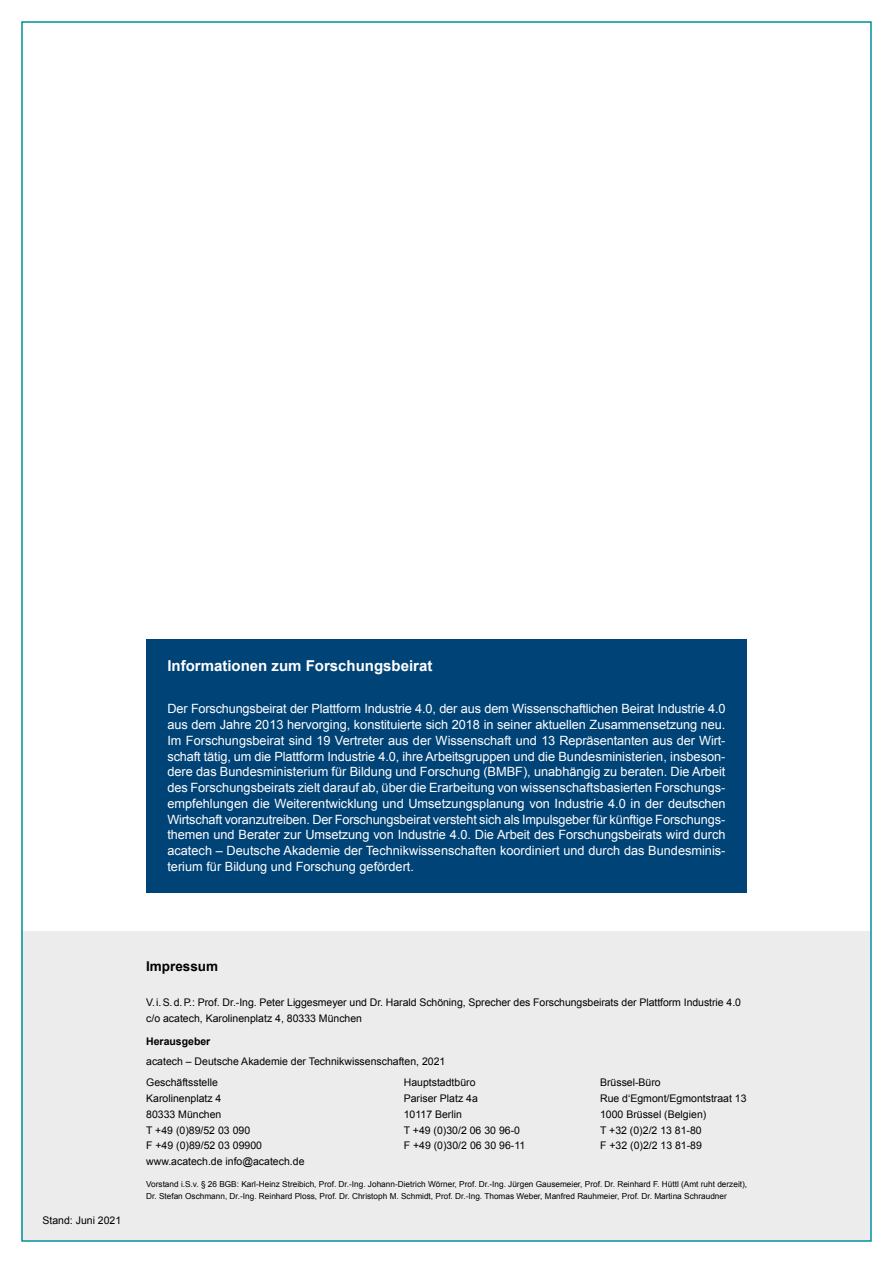
<style>
.page{position:relative;width:893px;height:1263px;background:#fff}
.page>*{position:absolute;margin:0;border:0;box-sizing:border-box;transform-origin:0 0}
.t1{font:700 15px "Arial";color:#fff}
.t2{font:700 13.5px "Arial";color:#000}
.t3{font:12.75px/15.8px "Arial";color:#fff;text-align:justify}
.t4{font:10.5px/15.8px "Arial";color:#000}
.t5{font:700 10.5px "Arial";color:#000}
.t6{font:8.25px/12px "Arial";color:#000}
</style>
<div class="page">
<div style="left:21px;top:932px;width:849px;height:308px;background:#ececed"></div>
<div style="left:146px;top:639px;width:601px;height:253px;background:#004377"></div>
<p class="t1" style="left:167px;top:656px;width:267px">Informationen zum Forschungsbeirat</p>
<p class="t3" style="left:167px;top:701px;width:560px">Der Forschungsbeirat der Plattform Industrie 4.0, der aus dem Wissenschaftlichen Beirat Industrie 4.0 aus dem Jahre 2013 hervorging, konstituierte sich 2018 in seiner aktuellen Zusammensetzung neu.<br>Im Forschungsbeirat sind 19 Vertreter aus der Wissenschaft und 13 Repräsentanten aus der Wirt&shy;schaft tätig, um die Plattform Industrie 4.0, ihre Arbeitsgruppen und die Bundesministerien, insbeson&shy;dere das Bundesministerium für Bildung und Forschung (BMBF), unabhängig zu beraten. Die Arbeit des Forschungsbeirats zielt darauf ab, über die Erarbeitung von wissenschaftsbasierten Forschungs&shy;empfehlungen die Weiterentwicklung und Umsetzungsplanung von Industrie 4.0 in der deutschen Wirtschaft voranzutreiben. Der Forschungsbeirat versteht sich als Impulsgeber für künftige Forschungs&shy;themen und Berater zur Umsetzung von Industrie 4.0. Die Arbeit des Forschungsbeirats wird durch acatech – Deutsche Akademie der Technikwissenschaften koordiniert und durch das Bundesminis&shy;terium für Bildung und Forschung gefördert.</p>
<p class="t4" style="left:43px;top:1213px;width:80px">Stand: Juni 2021</p>
<p class="t2" style="left:146px;top:957px;width:74px">Impressum</p>
<p class="t4" style="left:146px;top:994px;width:596px">V.i.S.d.P.: Prof. Dr.-Ing. Peter Liggesmeyer und Dr. Harald Schöning, Sprecher des Forschungsbeirats der Plattform Industrie 4.0 c/o acatech, Karolinenplatz 4, 80333 München</p>
<p class="t5" style="left:146px;top:1034px;width:66px">Herausgeber</p>
<p class="t4" style="left:146px;top:1051px;width:301px;line-height:21.3px">acatech – Deutsche Akademie der Technikwissenschaften, 2021<br>Geschäftsstelle</p>
<p class="t4" style="left:146px;top:1091px;width:160px">Karolinenplatz 4<br>80333 München<br>T +49 (0)89/52 03 090<br>F +49 (0)89/52 03 09900 www.acatech.de info@acatech.de</p>
<p class="t4" style="left:404px;top:1075px;width:123px">Hauptstadtbüro<br>Pariser Platz 4a<br>10117 Berlin<br>T +49 (0)30/2 06 30 96-0<br>F +49 (0)30/2 06 30 96-11</p>
<p class="t4" style="left:600px;top:1075px;width:148px">Brüssel-Büro<br>Rue d‘Egmont/Egmontstraat 13<br>1000 Brüssel (Belgien)<br>T +32 (0)2/2 13 81-80<br>F +32 (0)2/2 13 81-89</p>
<p class="t6" style="left:146px;top:1178px;width:602px">Vorstand i.S.v. § 26 BGB: Karl-Heinz Streibich, Prof. Dr.-Ing. Johann-Dietrich Wörner, Prof. Dr.-Ing. Jürgen Gausemeier, Prof. Dr. Reinhard F. Hüttl (Amt ruht derzeit),<br>Dr. Stefan Oschmann, Dr.-Ing. Reinhard Ploss, Prof. Dr. Christoph M. Schmidt, Prof. Dr.-Ing. Thomas Weber, Manfred Rauhmeier, Prof. Dr. Martina Schraudner</p>
</div>
